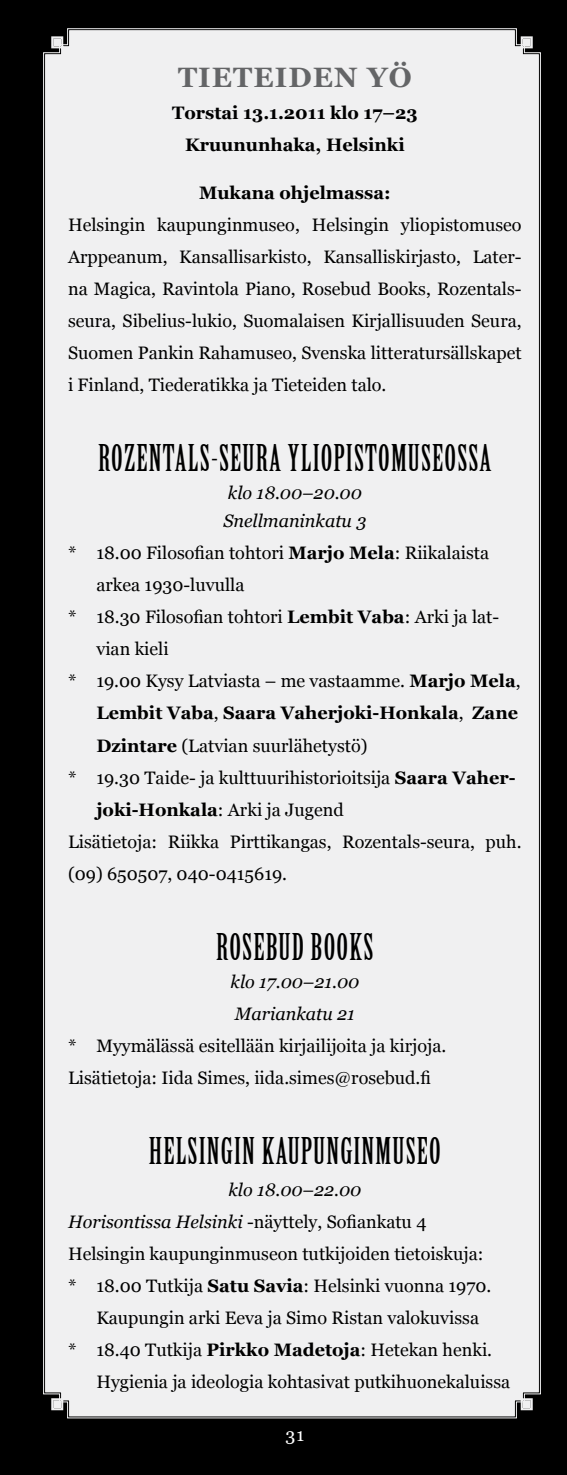
<style>
.page{position:relative;width:567px;height:1475px;background:#fff}
.page>*{position:absolute;margin:0;border:0;box-sizing:border-box;transform-origin:0 0}
.t1{font:36px "Birch Std";letter-spacing:.035em;color:#000}
.t2{font:700 28px "Georgia";letter-spacing:.04em;color:#646567}
.t3{font:18px/32px "Georgia";color:#000;text-align:justify}
.t4{font:700 18px/32px "Georgia";color:#000;text-align:center}
.t5{font:italic 18px/28px "Georgia";color:#000}
.t6{font:18px "Georgia";color:#fff}
.s1{font-weight:700}
.s2{font-weight:400}
.s3{font-style:italic}
</style>
<div class="page">
<div style="left:0;top:0;width:567px;height:1474px;background:#000"></div>
<div style="left:44px;top:29px;width:496px;height:1387px;background:#f0f0f1"></div>
<h2 class="t2" style="left:178px;top:61px;width:235px">TIETEIDEN YÖ</h2>
<p class="t4" style="left:172px;top:97px;width:247px">Torstai 13.1.2011 klo 17–23<br>Kruununhaka, Helsinki</p>
<p class="t4" style="left:199px;top:177px;width:193px">Mukana ohjelmassa:</p>
<p class="t3" style="left:68px;top:209px;width:455px">Helsingin kaupunginmuseo, Helsingin yliopistomuseo Arppeanum, Kansallisarkisto, Kansalliskirjasto, Later&shy;na Magica, Ravintola Piano, Rosebud Books, Rozentals&shy;seura, Sibelius-lukio, Suomalaisen Kirjallisuuden Seura, Suomen Pankin Rahamuseo, Svenska litteratursällskapet i Finland, Tiederatikka ja Tieteiden talo.</p>
<h1 class="t1" style="left:98px;top:438px;width:52px">ROZENTALS</h1>
<h1 class="t1" style="left:211px;top:438px;width:22px">-SEURA</h1>
<h1 class="t1" style="left:288px;top:438px;width:13px">YLIOPISTO</h1>
<h1 class="t1" style="left:391px;top:438px;width:30px">MUSEOSSA</h1>
<p class="t5" style="left:223px;top:479px;width:144px">klo 18.00–20.00<br>Snellmaninkatu 3</p>
<p class="t3" style="left:68px;top:537px;width:423px">* 18.00 Filosofian tohtori <span class="s1">Marjo Mela</span>: Riikalaista</p>
<p class="t3" style="left:96px;top:569px;width:150px">arkea 1930-luvulla</p>
<p class="t3" style="left:68px;top:601px;width:431px">* 18.30 Filosofian tohtori <span class="s1">Lembit Vaba</span>: Arki ja lat-</p>
<p class="t3" style="left:96px;top:633px;width:74px">vian kieli</p>
<p class="t3" style="left:68px;top:665px;width:454px">* 19.00 Kysy Latviasta – me vastaamme. <span class="s1">Marjo Mela</span>,</p>
<p class="t4" style="left:96px;top:697px;width:423px">Lembit Vaba<span class="s2">,</span> Saara Vaherjoki-Honkala<span class="s2">,</span> Zane</p>
<p class="t3" style="left:96px;top:729px;width:273px"><span class="s1">Dzintare</span> (Latvian suurlähetystö)</p>
<p class="t3" style="left:68px;top:761px;width:449px">* 19.30 Taide- ja kulttuurihistorioitsija <span class="s1">Saara Vaher-</span></p>
<p class="t3" style="left:96px;top:793px;width:249px"><span class="s1">joki-Honkala</span>: Arki ja Jugend</p>
<p class="t3" style="left:68px;top:825px;width:455px">Lisätietoja: Riikka Pirttikangas, Rozentals-seura, puh.</p>
<p class="t3" style="left:68px;top:857px;width:221px">(09) 650507, 040-0415619.</p>
<h1 class="t1" style="left:216px;top:926px;width:121px">ROSEBUD BOOKS</h1>
<p class="t5" style="left:231px;top:965px;width:130px;line-height:32px">klo 17.00–21.00<br>Mariankatu 21</p>
<p class="t3" style="left:68px;top:1029px;width:380px">* Myymälässä esitellään kirjailijoita ja kirjoja.<br>Lisätietoja: Iida Simes, iida.simes@rosebud.fi</p>
<h1 class="t1" style="left:149px;top:1130px;width:13px">HELSIN</h1>
<h1 class="t1" style="left:221px;top:1130px;width:55px">GIN KAUPUN</h1>
<h1 class="t1" style="left:340px;top:1130px;width:65px">GINMUSEO</h1>
<p class="t5" style="left:228px;top:1175px;width:134px">klo 18.00–22.00</p>
<p class="t3" style="left:68px;top:1205px;width:360px"><span class="s3">Horisontissa Helsinki</span> -näyttely, Sofiankatu 4</p>
<p class="t3" style="left:68px;top:1237px;width:417px">Helsingin kaupunginmuseon tutkijoiden tietoiskuja:</p>
<p class="t3" style="left:68px;top:1269px;width:425px">* 18.00 Tutkija <span class="s1">Satu Savia</span>: Helsinki vuonna 1970.</p>
<p class="t3" style="left:96px;top:1301px;width:384px">Kaupungin arki Eeva ja Simo Ristan valokuvissa</p>
<p class="t3" style="left:68px;top:1333px;width:426px">* 18.40 Tutkija <span class="s1">Pirkko Madetoja</span>: Hetekan henki.</p>
<p class="t3" style="left:96px;top:1365px;width:415px">Hygienia ja ideologia kohtasivat putkihuonekaluissa</p>
<p class="t6" style="left:286px;top:1424px;width:20px">31</p>
</div>
